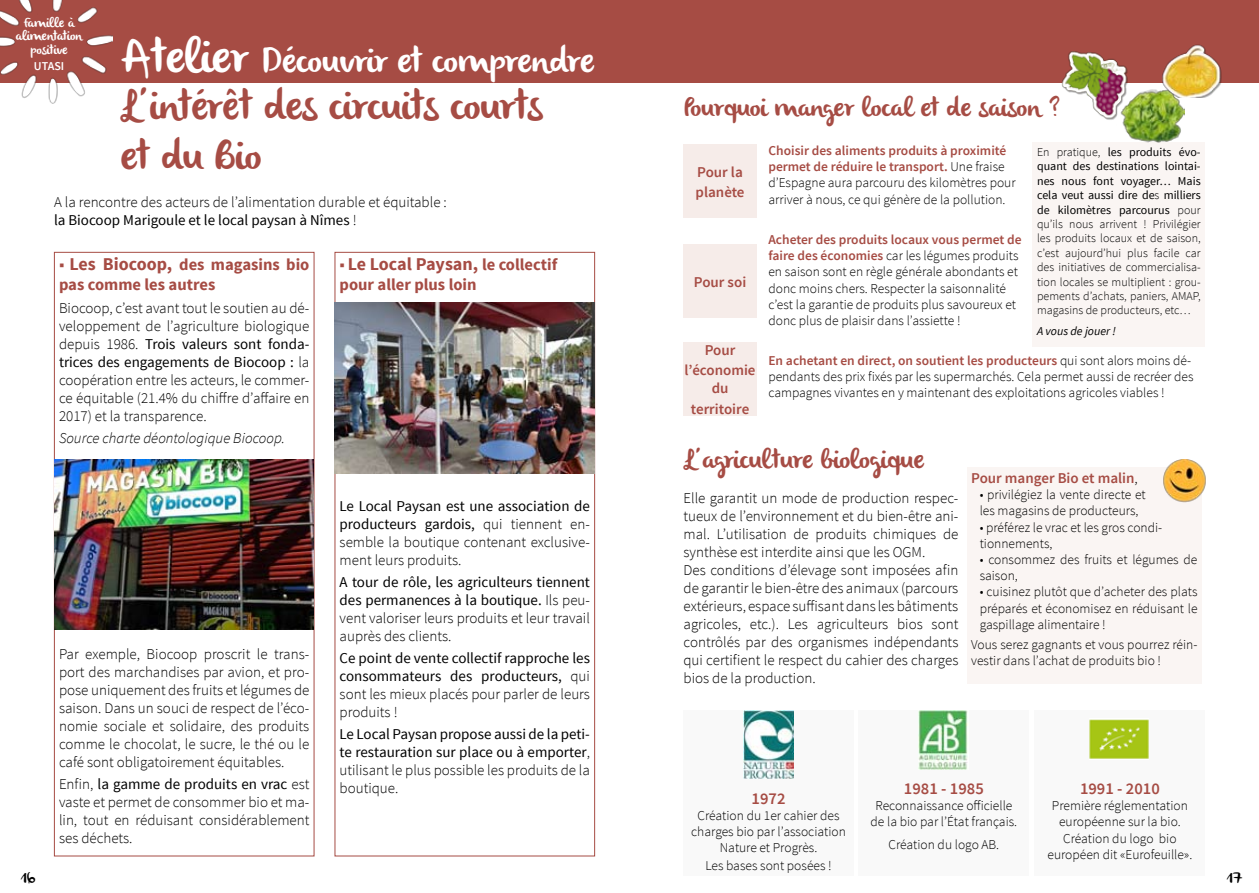
<style>
.page{position:relative;width:1259px;height:893px;background:#fff}
.page>*{position:absolute;margin:0;border:0;box-sizing:border-box;transform-origin:0 0}
.t1{font:42px/50.4px "olivier";color:#a64c44}
.t2{font:36px "olivier";color:#fff}
.t3{font:27px "olivier";color:#a64c44}
.t4{font:700 18px "Source Sans Pro";color:#a64c44}
.t5{font:700 16.5px/19.8px "Source Sans Pro";color:#a64c44}
.t6{font:600 16.5px "Source Sans Pro";color:#a64c44}
.t7{font:300 15px/18px "Source Sans Pro";color:#000;text-align:justify}
.t8{font:15px/18px "Source Sans Pro";color:#000;text-align:justify}
.t9{font:600 15px/20.1px "Source Sans Pro";color:#a64c44;text-align:center}
.t10{font:italic 300 15px "Source Sans Pro";color:#000}
.t11{font:15px "olivier";color:#000}
.t12{font:300 13.5px/16.2px "Source Sans Pro";color:#000}
.t13{font:13.5px/13.5px "olivier";color:#fff;text-align:center}
.t14{font:300 12px/14.4px "Source Sans Pro";color:#000;text-align:justify}
.t15{font:italic 12px "Source Sans Pro";color:#000}
.t16{font:600 12px "Source Sans Pro";color:#fff}
.s1{font-size:48px}
.s2{font-weight:400}
.s3{font-weight:400;font-size:18px}
.s4{font-size:18px}
.s5{font-weight:600;color:#a64c44}
.s6{font-size:16.5px}
.s7{font-weight:300;color:#000}
.s8{font-weight:300}
</style>
<div class="page">
<div style="left:0;top:0;width:629px;height:82px;background:#a64c44"></div>
<img style="left:0;top:0;width:112px;height:103px">
<div style="left:629px;top:0;width:630px;height:82px;background:#a64c44"></div>
<img style="left:54px;top:459px;width:260px;height:170px">
<img style="left:334px;top:303px;width:260px;height:170px">
<div style="left:683px;top:144px;width:73px;height:73px;background:#f6ece9"></div>
<div style="left:683px;top:245px;width:73px;height:73px;background:#f6ece9"></div>
<div style="left:683px;top:342px;width:73px;height:73px;background:#f6ece9"></div>
<div style="left:1033px;top:143px;width:172px;height:204px;background:#faf5f3"></div>
<img style="left:1059px;top:51px;width:72px;height:69px">
<img style="left:1116px;top:88px;width:68px;height:54px">
<img style="left:1160px;top:44px;width:65px;height:54px">
<div style="left:967px;top:467px;width:234px;height:217px;background:#faf5f3"></div>
<img style="left:1163px;top:459px;width:43px;height:45px">
<div style="left:683px;top:710px;width:170px;height:165px;background:#f9f9f9"></div>
<div style="left:859px;top:710px;width:170px;height:165px;background:#f9f9f9"></div>
<div style="left:1035px;top:710px;width:170px;height:165px;background:#f9f9f9"></div>
<img style="left:918px;top:710px;width:50px;height:60px">
<img style="left:744px;top:710px;width:49px;height:68px">
<img style="left:1089px;top:719px;width:60px;height:40px">
<p class="t13" style="left:16px;top:16px;width:68px">Famille à alimentation positive</p>
<p class="t16" style="left:34px;top:59px;width:32px">UTASI</p>
<h2 class="t2" style="left:122px;top:40px;width:474px"><span class="s1">Atelier</span> Découvrir et comprendre</h2>
<h1 class="t1" style="left:122px;top:83px;width:423px">L’intérêt des circuits courts et du Bio</h1>
<p class="t7" style="left:54px;top:193px;width:394px">A la rencontre des acteurs de l’alimentation durable et équitable : <span class="s2">la Biocoop Marigoule et le local paysan à Nîmes</span> !</p>
<p class="t5" style="left:59px;top:256px;width:252px"><span class="s3">■</span> <span class="s4">Les Biocoop,</span> des magasins bio pas comme les autres</p>
<p class="t7" style="left:59px;top:299px;width:252px">Biocoop, c’est avant tout le soutien au dé&shy;veloppement de l’agriculture biologique depuis 1986. <span class="s2">Trois valeurs sont fonda&shy;trices des engagements de Biocoop :</span> la coopération entre les acteurs, le commer&shy;ce équitable (21.4% du chiffre d’affaire en 2017) et la transparence.</p>
<p class="t10" style="left:59px;top:429px;width:227px">Source charte déontologique Biocoop.</p>
<h3 class="t3" style="left:683px;top:92px;width:378px">Pourquoi manger local et de saison ?</h3>
<p class="t12" style="left:768px;top:143px;width:249px"><span class="s5">Choisir des aliments produits à proximité permet de réduire le transport.</span> Une fraise d’Espagne aura parcouru des kilomètres pour arriver à nous, ce qui génère de la pollution.</p>
<p class="t14" style="left:1037px;top:145px;width:165px">En pratique, <span class="s2">les produits évo&shy;quant des destinations lointai&shy;nes nous font voyager… Mais cela veut aussi dire de</span>s <span class="s2">milliers de kilomètres parcourus</span> pour qu’ils nous arrivent ! Privilégier les produits locaux et de saison, c’est aujourd’hui plus facile car des initiatives de commercialisa&shy;tion locales se multiplient : grou&shy;pements d’achats, paniers, AMAP, magasins de producteurs, etc…</p>
<p class="t15" style="left:1037px;top:324px;width:80px">A vous de jouer !</p>
<p class="t9" style="left:695px;top:162px;width:51px;text-align:left">Pour la planète</p>
<p class="t12" style="left:768px;top:231px;width:255px"><span class="s5">Acheter des produits locaux vous permet de faire des économies</span> car les légumes produits en saison sont en règle générale abondants et donc moins chers. Respecter la saisonnalité c’est la garantie de produits plus savoureux et donc plus de plaisir dans l’assiette !</p>
<p class="t12" style="left:768px;top:352px;width:427px"><span class="s5">En achetant en direct, on soutient les producteurs</span> qui sont alors moins dé&shy;pendants des prix fixés par les supermarchés. Cela permet aussi de recréer des campagnes vivantes en y maintenant des exploitations agricoles viables !</p>
<p class="t4" style="left:339px;top:253px;width:219px"><span class="s2">■</span> Le Local Paysan, <span class="s6">le collectif</span></p>
<p class="t5" style="left:339px;top:275px;width:138px">pour aller plus loin</p>
<p class="t9" style="left:694px;top:272px;width:54px">Pour soi</p>
<p class="t9" style="left:684px;top:341px;width:72px">Pour l’économie</p>
<p class="t9" style="left:691px;top:379px;width:60px">du territoire</p>
<h3 class="t3" style="left:684px;top:444px;width:242px">L’agriculture biologique</h3>
<p class="t7" style="left:683px;top:489px;width:276px;text-align:left">Elle garantit un mode de production respec&shy;tueux de l’environnement et du bien-être ani&shy;mal. L’utilisation de produits chimiques de synthèse est interdite ainsi que les OGM.<br>Des conditions d’élevage sont imposées afin de garantir le bien-être des animaux (parcours extérieurs, espace suffisant dans les bâtiments agricoles, etc.). Les agriculteurs bios sont contrôlés par des organismes indépendants qui certifient le respect du cahier des charges bios de la production.</p>
<p class="t9" style="left:971px;top:468px;width:168px">Pour manger Bio et malin<span class="s7">,</span></p>
<p class="t12" style="left:979px;top:487px;width:168px">• privilégiez la vente directe et les magasins de producteurs,</p>
<p class="t12" style="left:979px;top:519px;width:184px">• préférez le vrac et les gros condi&shy;tionnements,</p>
<p class="t12" style="left:979px;top:551px;width:219px">• consommez des fruits et légumes de saison,</p>
<p class="t12" style="left:979px;top:584px;width:219px;text-align:justify">• cuisinez plutôt que d’acheter des plats préparés et économisez en réduisant le gaspillage alimentaire !</p>
<p class="t12" style="left:971px;top:637px;width:228px">Vous serez gagnants et vous pourrez réin&shy;vestir dans l’achat de produits bio !</p>
<p class="t7" style="left:339px;top:497px;width:252px"><span class="s2">Le Local Paysan est une association de producteurs gardois,</span> qui tiennent en&shy;semble la boutique contenant exclusive&shy;ment leurs produits.</p>
<p class="t7" style="left:339px;top:573px;width:252px"><span class="s2">A tour de rôle, les agriculteurs tiennent des permanences à la boutique.</span> Ils peu&shy;vent valoriser leurs produits et leur travail auprès des clients.</p>
<p class="t8" style="left:339px;top:649px;width:252px">Ce point de vente collectif rapproche les consommateurs des producteurs, <span class="s8">qui sont les mieux placés pour parler de leurs produits !</span></p>
<p class="t8" style="left:339px;top:726px;width:252px">Le Local Paysan propose aussi de la peti&shy;te restauration sur place ou à emporter<span class="s8">, utilisant le plus possible les produits de la boutique.</span></p>
<p class="t7" style="left:59px;top:645px;width:252px">Par exemple, Biocoop proscrit le trans&shy;port des marchandises par avion, et pro&shy;pose uniquement des fruits et légumes de saison. Dans un souci de respect de l’éco&shy;nomie sociale et solidaire, des produits comme le chocolat, le sucre, le thé ou le café sont obligatoirement équitables.</p>
<p class="t7" style="left:59px;top:775px;width:252px">Enfin, <span class="s2">la gamme de produits en vrac</span> est vaste et permet de consommer bio et ma&shy;lin, tout en réduisant considérablement ses déchets.</p>
<p class="t6" style="left:904px;top:778px;width:81px">1981 - 1985</p>
<p class="t12" style="left:870px;top:798px;width:148px;text-align:center">Reconnaissance officielle de la bio par l’État français.</p>
<p class="t12" style="left:888px;top:836px;width:112px">Création du logo AB.</p>
<p class="t6" style="left:1080px;top:778px;width:81px">1991 - 2010</p>
<p class="t12" style="left:1047px;top:798px;width:146px;text-align:center">Première réglementation européenne sur la bio.<br>Création du logo bio européen dit «Eurofeuille».</p>
<p class="t6" style="left:751px;top:788px;width:35px">1972</p>
<p class="t12" style="left:691px;top:807px;width:156px;text-align:center">Création du 1er cahier des charges bio par l’association<br>Nature et Progrès.</p>
<p class="t12" style="left:705px;top:858px;width:128px">Les bases sont posées !</p>
<p class="t11" style="left:21px;top:869px;width:16px">16</p>
<p class="t11" style="left:1227px;top:869px;width:16px">17</p>
</div>
